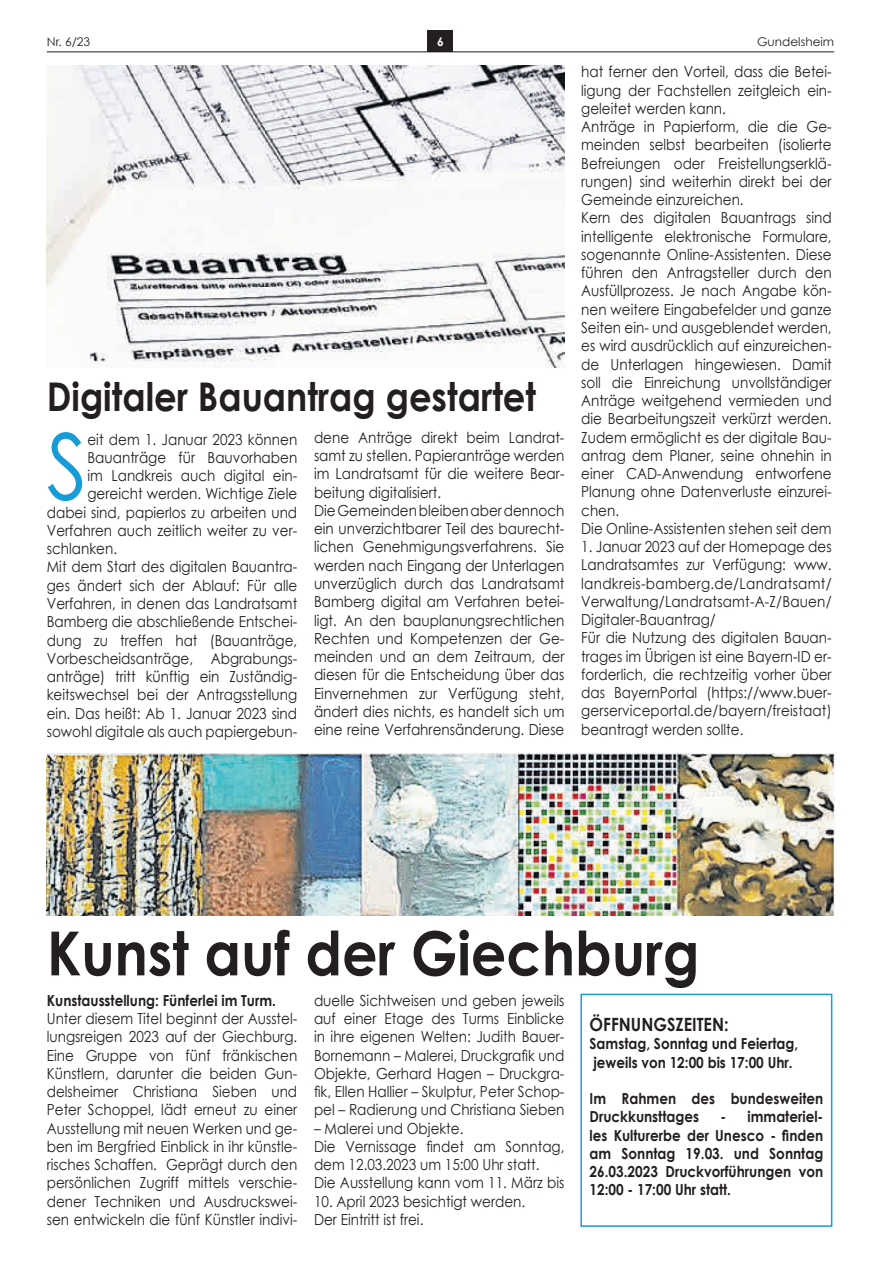
<style>
.page{position:relative;width:881px;height:1263px;background:#fff}
.page>*{position:absolute;margin:0;border:0;box-sizing:border-box;transform-origin:0 0}
.t1{font:91.5px "Century Gothic";color:#189cd8;scale:.89 1}
.t2{font:700 60.9px "Century Gothic";color:#231f20;scale:.91 1}
.t3{font:700 39.6px "Century Gothic";color:#231f20;scale:.89 1}
.t4{font:700 18.3px "Century Gothic";color:#231f20;scale:.89 1}
.t5{font:15.15px/18.3px "Century Gothic";color:#231f20;scale:.89 1}
.t6{font:700 15.15px/18.3px "Century Gothic";color:#231f20;scale:.89 1}
.t7{font:12px "Century Gothic";color:#231f20}
.t8{font:700 12px "Century Gothic";color:#fff}
</style>
<div class="page">
<div style="left:427px;top:30px;width:26px;height:22px;background:#231f20"></div>
<hr style="left:47px;top:52px;width:786px;height:1px;background:#231f20">
<div style="left:580px;top:994px;width:252px;height:233px;border:1px solid #189cd8"></div>
<img style="left:47px;top:753px;width:786px;height:163px">
<img style="left:47px;top:66px;width:517px;height:302px">
<p class="t7" style="left:47px;top:34px;width:45px">Nr. 6/23</p>
<p class="t8" style="left:437px;top:34px;width:8px">6</p>
<p class="t7" style="left:756px;top:34px;width:78px">Gundelsheim</p>
<h3 class="t3" style="left:47px;top:366px;width:551px">digitaler bauantrag gestartet</h3>
<p class="t5" style="left:314px;top:428px;width:283px">dene anträge direkt beim landrat&shy;samt zu stellen. Papieranträge werden im landratsamt für die weitere Bear&shy;beitung digitalisiert.<br>die Gemeinden bleiben aber dennoch ein unverzichtbarer teil des baurecht&shy;lichen Genehmigungsverfahrens. sie werden nach eingang der unterlagen unverzüglich durch das landratsamt Bamberg digital am Verfahren betei&shy;ligt. an den bauplanungsrechtlichen rechten und kompetenzen der Ge&shy;meinden und an dem zeitraum, der diesen für die entscheidung über das einvernehmen zur Verfügung steht, ändert dies nichts, es handelt sich um eine reine Verfahrensänderung. diese</p>
<h1 class="t1" style="left:47px;top:402px;width:47px">s</h1>
<p class="t5" style="left:87px;top:430px;width:237px">eit dem 1. januar 2023 können</p>
<p class="t5" style="left:87px;top:448px;width:237px">Bauanträge für Bauvorhaben</p>
<p class="t5" style="left:87px;top:466px;width:237px">im landkreis auch digital ein-</p>
<p class="t5" style="left:87px;top:484px;width:237px">gereicht werden. Wichtige ziele</p>
<p class="t5" style="left:47px;top:503px;width:283px">dabei sind, papierlos zu arbeiten und</p>
<p class="t5" style="left:47px;top:521px;width:283px">Verfahren auch zeitlich weiter zu ver-</p>
<p class="t5" style="left:47px;top:539px;width:80px">schlanken.</p>
<p class="t5" style="left:47px;top:558px;width:283px">mit dem start des digitalen Bauantra-</p>
<p class="t5" style="left:47px;top:576px;width:283px">ges ändert sich der ablauf: Für alle</p>
<p class="t5" style="left:47px;top:594px;width:283px">Verfahren, in denen das landratsamt</p>
<p class="t5" style="left:47px;top:612px;width:283px">Bamberg die abschließende entschei-</p>
<p class="t5" style="left:47px;top:631px;width:283px">dung zu treffen hat (Bauanträge,</p>
<p class="t5" style="left:47px;top:649px;width:283px">Vorbescheidsanträge, abgrabungs-</p>
<p class="t5" style="left:47px;top:667px;width:283px">anträge) tritt künftig ein zuständig-</p>
<p class="t5" style="left:47px;top:685px;width:283px">keitswechsel bei der antragsstellung</p>
<p class="t5" style="left:47px;top:704px;width:283px">ein. das heißt: ab 1. januar 2023 sind</p>
<p class="t5" style="left:47px;top:722px;width:283px">sowohl digitale als auch papiergebun-</p>
<p class="t5" style="left:581px;top:62px;width:283px">hat ferner den Vorteil, dass die Betei&shy;ligung der Fachstellen zeitgleich ein&shy;geleitet werden kann.<br>anträge in Papierform, die die Ge&shy;meinden selbst bearbeiten (isolierte Befreiungen oder Freistellungserklä&shy;rungen) sind weiterhin direkt bei der Gemeinde einzureichen.<br>kern des digitalen Bauantrags sind intelligente elektronische Formulare, sogenannte online-assistenten. diese führen den antragsteller durch den ausfüllprozess. je nach angabe kön&shy;nen weitere eingabefelder und ganze seiten ein- und ausgeblendet werden, es wird ausdrücklich auf einzureichen&shy;de unterlagen hingewiesen. damit soll die einreichung unvollständiger anträge weitgehend vermieden und die Bearbeitungszeit verkürzt werden. zudem ermöglicht es der digitale Bau&shy;antrag dem Planer, seine ohnehin in einer cad-anwendung entworfene Planung ohne datenverluste einzurei&shy;chen.<br>die online-assistenten stehen seit dem</p>
<p class="t5" style="left:581px;top:537px;width:283px">1. januar 2023 auf der homepage des landratsamtes zur Verfügung: www. landkreis-bamberg.de/landratsamt/ Verwaltung/landratsamt-a-z/Bauen/ digitaler-Bauantrag/<br>Für die nutzung des digitalen Bauan&shy;trages im übrigen ist eine Bayern-id er&shy;forderlich, die rechtzeitig vorher über das BayernPortal (https://www.buer&shy;gerserviceportal.de/bayern/freistaat) beantragt werden sollte.</p>
<h2 class="t2" style="left:47px;top:907px;width:718px">Kunst auf der Giechburg</h2>
<p class="t5" style="left:314px;top:991px;width:283px;text-align:justify">duelle sichtweisen und geben jeweils auf einer etage des turms einblicke in ihre eigenen Welten: judith Bauer-Bornemann – Malerei, Druckgrafik und objekte, Gerhard hagen – druckgra&shy;fik, Ellen Hallier – Skulptur, Peter Schop&shy;pel – radierung und christiana sieben</p>
<p class="t5" style="left:314px;top:1119px;width:283px">– malerei und objekte.<br>Die Vernissage findet am Sonntag, dem 12.03.2023 um 15:00 uhr statt. die ausstellung kann vom 11. märz bis</p>
<p class="t5" style="left:314px;top:1192px;width:239px">10. april 2023 besichtigt werden. der eintritt ist frei.</p>
<p class="t6" style="left:47px;top:990px;width:259px">Kunstausstellung: Fünferlei im Turm.</p>
<p class="t5" style="left:47px;top:1009px;width:283px;text-align:justify">unter diesem titel beginnt der ausstel&shy;lungsreigen 2023 auf der Giechburg. eine Gruppe von fünf fränkischen künstlern, darunter die beiden Gun&shy;delsheimer christiana sieben und Peter schoppel, lädt erneut zu einer ausstellung mit neuen Werken und ge&shy;ben im Bergfried einblick in ihr künstle&shy;risches schaffen. Geprägt durch den persönlichen zugriff mittels verschie&shy;dener techniken und ausdruckswei&shy;sen entwickeln die fünf künstler indivi-</p>
<p class="t4" style="left:589px;top:1010px;width:158px">ÖFFnunGszEiTEn:</p>
<p class="t6" style="left:589px;top:1034px;width:236px">samstag, sonntag und Feiertag, jeweils von 12:00 bis 17:00 uhr.</p>
<p class="t6" style="left:589px;top:1089px;width:264px">im rahmen des bundesweiten druckkunsttages</p>
<p class="t6" style="left:589px;top:1107px;width:264px;text-align:justify;text-indent:131px">- immateriel&shy;les Kulturerbe der Unesco - finden am sonntag 19.03. und sonntag 26.03.2023 druckvorführungen von 12:00 - 17:00 uhr statt.</p>
</div>
